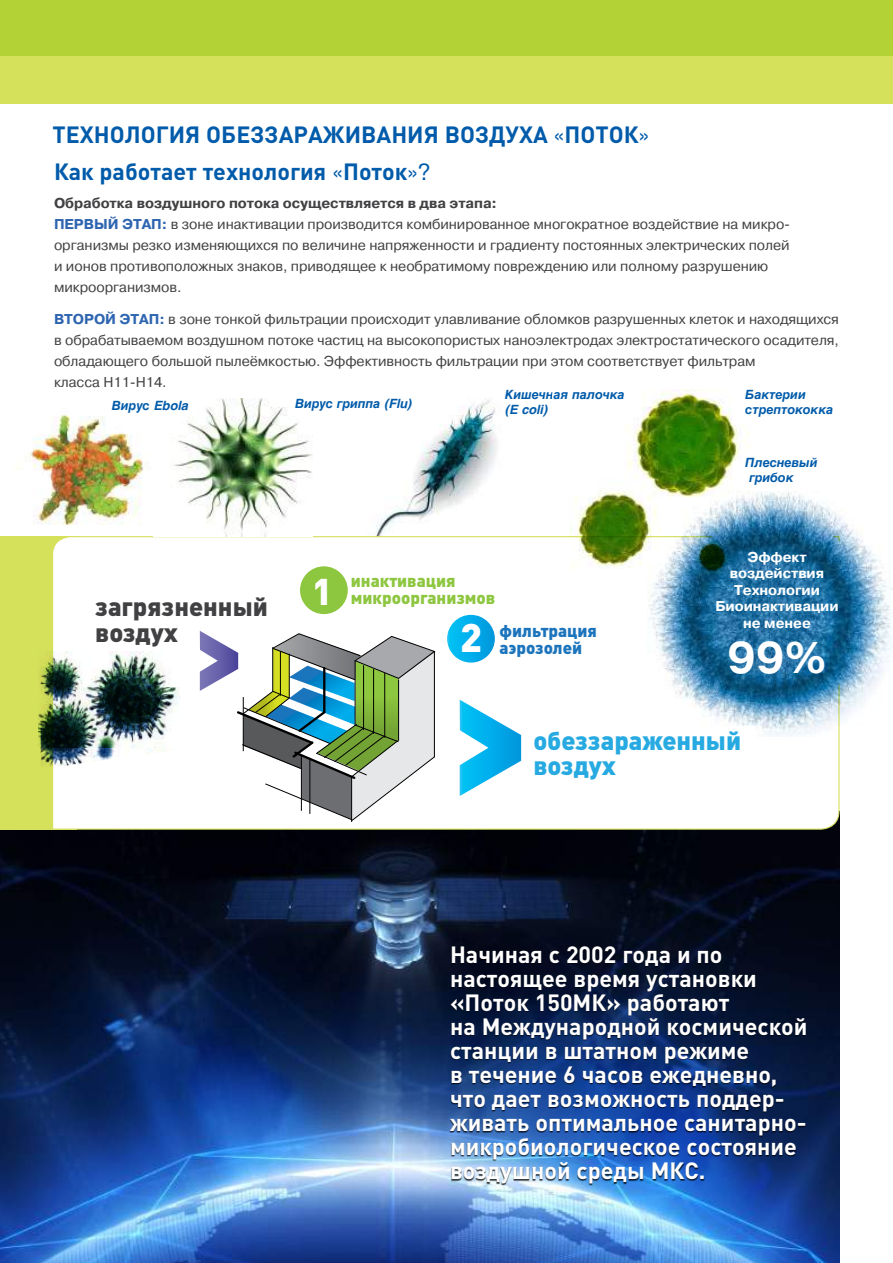
<style>
.page{position:relative;width:893px;height:1263px;background:#fff}
.page>*{position:absolute;margin:0;border:0;box-sizing:border-box;transform-origin:0 0}
.t1{font:700 44.25px "Pragmatica AC";color:#fff}
.t2{font:900 39.45px "DIN Cyr";color:#fff}
.t3{font:900 36.75px "DIN Cyr";color:#fff}
.t4{font:900 25.35px/25.3px "DIN Cyr";color:#27aae1}
.t5{font:900 25.35px/25.3px "DIN Cyr";color:#414042}
.t6{font:700 23.25px/24px "DIN Cyr";color:#fff}
.t7{font:700 23.25px/37px "DIN Cyr";color:#005baa}
.t8{font:900 16.95px/17px "DIN Cyr";color:#8dc63f}
.t9{font:900 16.95px/17px "DIN Cyr";color:#1c75bc}
.t10{font:14.25px/21px "Pragmatica AC";letter-spacing:-.005em;color:#414042}
.t11{font:700 14.25px/16.5px "Pragmatica AC";letter-spacing:-.005em;color:#fff;text-align:center}
.t12{font:italic 700 12.75px/15px "Helvetica";letter-spacing:-.005em;color:#005baa}
.s1{font-family:"Pragmatica AC";font-weight:400}
.s2{font-weight:700}
.s3{font-weight:700;color:#2e65b0}
</style>
<div class="page">
<img style="left:376px;top:400px;width:121px;height:135px">
<img style="left:0;top:830px;width:839px;height:433px">
<div style="left:0;top:536px;width:77px;height:294px;background:#d5e05b"></div>
<svg style="left:52px;top:535px;width:788px;height:295px"></svg>
<hr style="left:351px;top:776px;width:1px;height:46px;background:#000">
<svg style="left:200px;top:631px;width:236px;height:190px"></svg>
<svg style="left:460px;top:700px;width:61px;height:96px"></svg>
<div style="left:300px;top:566px;width:48px;height:48px;background:#8dc63f;border-radius:50%"></div>
<svg style="left:447px;top:615px;width:48px;height:48px;background:#06afeb"></svg>
<div style="left:0;top:48px;width:893px;height:55px;background:#d5e05b"></div>
<div style="left:0;top:0;width:893px;height:56px;background:#b3d235"></div>
<img style="left:15px;top:398px;width:298px;height:138px">
<img style="left:38px;top:652px;width:142px;height:95px">
<img style="left:41px;top:659px;width:137px;height:110px">
<img style="left:552px;top:389px;width:197px;height:190px">
<div style="left:449px;top:947px;width:357px;height:238px;background:#000;opacity:.75"></div>
<img style="left:648px;top:492px;width:244px;height:244px">
<h3 class="t7" style="left:53px;top:115px;width:598px">ТЕХНОЛОГИЯ ОБЕЗЗАРАЖИВАНИЯ ВОЗДУХА <span class="s1">«</span>ПОТОК<span class="s1">»<br></span>Как работает технология <span class="s1">«</span>Поток<span class="s1">»?</span></h3>
<p class="t10" style="left:54px;top:193px;width:738px"><span class="s2">Обработка воздушного потока осуществляется в два этапа:<br></span><span class="s3">ПЕРВЫЙ ЭТАП:</span> в зоне инактивации производится комбинированное многократное воздействие на микро&shy;организмы резко изменяющихся по величине напряженности и градиенту постоянных электрических полей и ионов противоположных знаков, приводящее к необратимому повреждению или полному разрушению микроорганизмов.</p>
<p class="t10" style="left:54px;top:308px;width:786px"><span class="s3">ВТОРОЙ ЭТАП:</span> в зоне тонкой фильтрации происходит улавливание обломков разрушенных клеток и находящихся в обрабатываемом воздушном потоке частиц на высокопористых наноэлектродах электростатического осадителя, обладающего большой пылеёмкостью. Эффективность фильтрации при этом соответствует фильтрам<br>класса Н11-H14.</p>
<p class="t12" style="left:112px;top:398px;width:78px">Вирус Ebola</p>
<p class="t12" style="left:505px;top:387px;width:121px">Кишечная палочка (E coli)</p>
<p class="t12" style="left:295px;top:396px;width:118px">Вирус гриппа (Flu)</p>
<p class="t12" style="left:745px;top:387px;width:89px">Бактерии стрептококка</p>
<h3 class="t5" style="left:95px;top:593px;width:174px">загрязненный воздух</h3>
<h3 class="t3" style="left:312px;top:566px;width:22px">1</h3>
<p class="t8" style="left:351px;top:571px;width:146px">инактивация микроорганизмов</p>
<h2 class="t2" style="left:460px;top:611px;width:23px">2</h2>
<p class="t9" style="left:499px;top:622px;width:99px">фильтрация аэрозолей</p>
<p class="t12" style="left:749px;top:455px;width:70px;text-indent:-4px">Плесневый грибок</p>
<p class="t11" style="left:715px;top:549px;width:125px">Эффект воздействия<br>Технологии<br>Биоинактивации не менее</p>
<h1 class="t1" style="left:727px;top:633px;width:101px">99%</h1>
<h3 class="t4" style="left:533px;top:727px;width:209px">обеззараженный воздух</h3>
<p class="t6" style="left:450px;top:942px;width:359px">Начиная с 2002 года и по настоящее время установки «Поток 150МК» работают<br>на Международной космической станции в штатном режиме<br>в течение 6 часов ежедневно, что дает возможность поддер&shy;живать оптимальное санитарно&shy;микробиологическое состояние воздушной среды МКС.</p>
</div>
